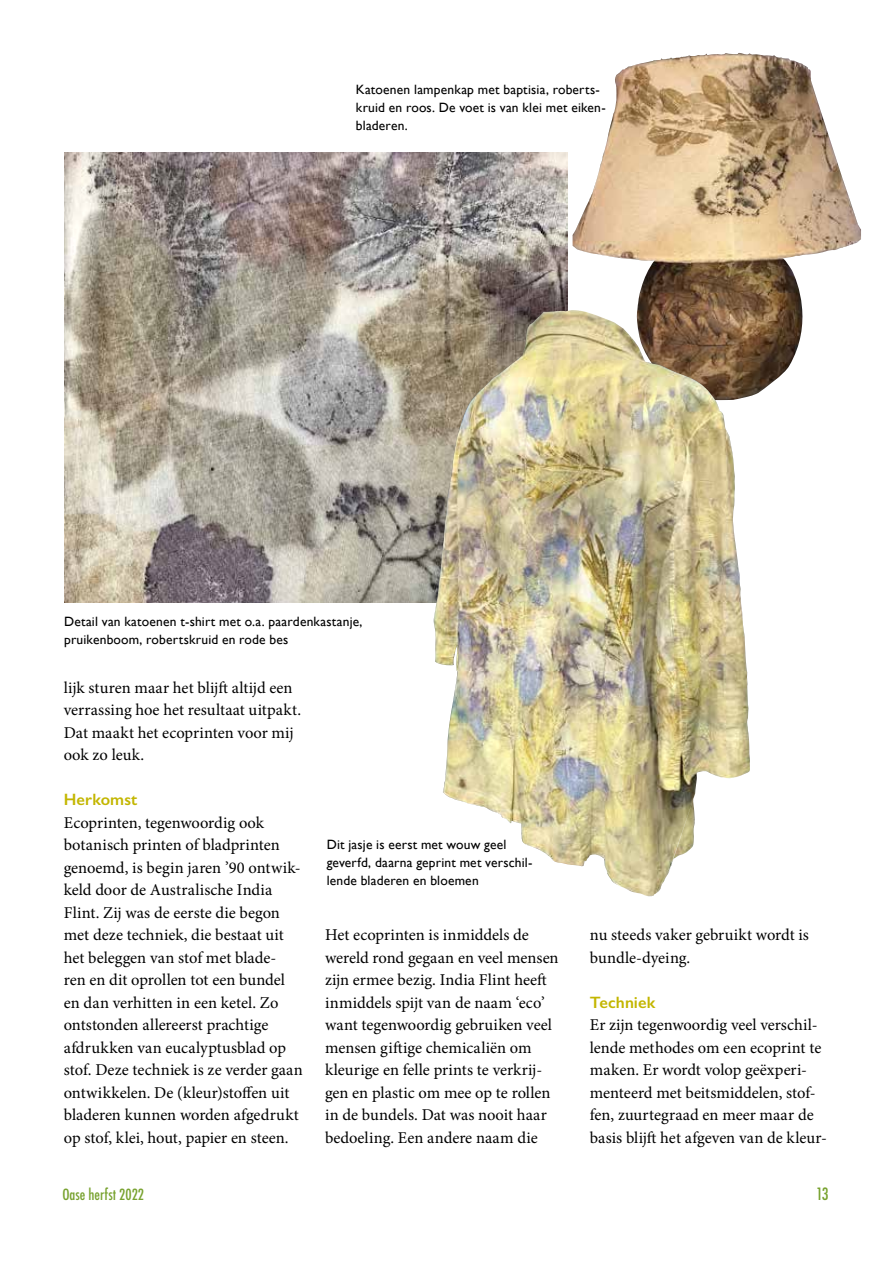
<style>
.page{position:relative;width:893px;height:1263px;background:#fff}
.page>*{position:absolute;margin:0;border:0;box-sizing:border-box;transform-origin:0 0}
.t1{font:16.5px/22.5px "Minion Pro";color:#000}
.t2{font:600 16.5px "Gill Sans";letter-spacing:.01em;color:#c3b600}
.t3{font:500 condensed 16.5px "Futura";color:#78a22f}
.t4{font:500 condensed 15px "Futura";color:#78a22f}
.t5{font:13.5px/18px "Gill Sans";letter-spacing:.015em;color:#000}
</style>
<div class="page">
<img style="left:64px;top:153px;width:503px;height:450px">
<img style="left:573px;top:53px;width:288px;height:343px">
<img style="left:434px;top:310px;width:316px;height:587px">
<p class="t5" style="left:356px;top:81px;width:251px">Katoenen lampenkap met baptisia, roberts&shy;kruid en roos. De voet is van klei met eiken&shy;bladeren.</p>
<p class="t5" style="left:64px;top:612px;width:300px">Detail van katoenen t-shirt met o.a. paardenkastanje, pruikenboom, robertskruid en rode bes</p>
<p class="t1" style="left:64px;top:676px;width:239px">lijk sturen maar het blijft altijd een verrassing hoe het resultaat uitpakt.<br>Dat maakt het ecoprinten voor mij ook zo leuk.</p>
<p class="t2" style="left:64px;top:789px;width:75px">Herkomst</p>
<p class="t1" style="left:64px;top:811px;width:241px">Ecoprinten, tegenwoordig ook botanisch printen of bladprinten genoemd, is begin jaren ’90 ontwik&shy;keld door de Australische India Flint. Zij was de eerste die begon met deze techniek, die bestaat uit het beleggen van stof met blade-<br>ren en dit oprollen tot een bundel en dan verhitten in een ketel. Zo ontstonden allereerst prachtige afdrukken van eucalyptusblad op stof. Deze techniek is ze verder gaan ontwikkelen. De (kleur)stoffen uit bladeren kunnen worden afgedrukt op stof, klei, hout, papier en steen.</p>
<p class="t5" style="left:327px;top:835px;width:207px">Dit jasje is eerst met wouw geel geverfd, daarna geprint met verschil&shy;lende bladeren en bloemen</p>
<p class="t1" style="left:325px;top:924px;width:235px">Het ecoprinten is inmiddels de wereld rond gegaan en veel mensen zijn ermee bezig. India Flint heeft inmiddels spijt van de naam ‘eco’ want tegenwoordig gebruiken veel mensen giftige chemicaliën om kleurige en felle prints te verkrij&shy;gen en plastic om mee op te rollen in de bundels. Dat was nooit haar bedoeling. Een andere naam die</p>
<p class="t1" style="left:590px;top:924px;width:221px">nu steeds vaker gebruikt wordt is bundle-dyeing.</p>
<p class="t2" style="left:590px;top:992px;width:67px">Techniek</p>
<p class="t1" style="left:590px;top:1014px;width:239px">Er zijn tegenwoordig veel verschil&shy;lende methodes om een ecoprint te maken. Er wordt volop geëxperi&shy;menteerd met beitsmiddelen, stof&shy;fen, zuurtegraad en meer maar de basis blijft het afgeven van de kleur-</p>
<p class="t4" style="left:62px;top:1185px;width:83px">Oase herfst 2022</p>
<p class="t3" style="left:816px;top:1184px;width:14px">13</p>
</div>
